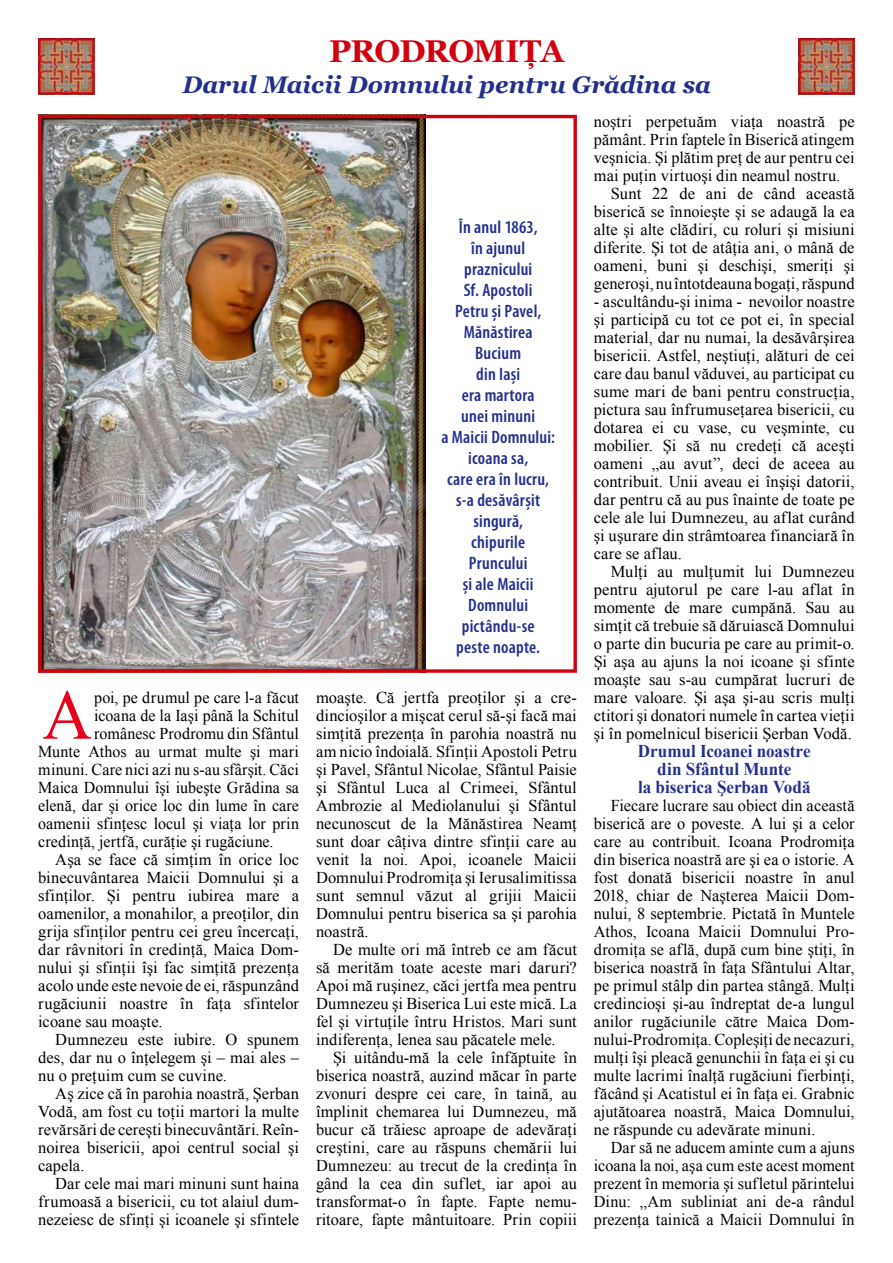
<style>
.page{position:relative;width:893px;height:1263px;background:#fff}
.page>*{position:absolute;margin:0;border:0;box-sizing:border-box;transform-origin:0 0}
.t1{font:70.8px "Times New Roman";color:#e60019}
.t2{font:700 31.5px "Georgia";color:#d1010e}
.t3{font:italic 700 24px "Georgia";letter-spacing:-.005em;color:#242f8d}
.t4{font:600 condensed 18px/21px "Myriad Pro";letter-spacing:.015em;color:#242f8d;text-align:center}
.t5{font:700 18px/18px "Times New Roman";color:#242f8d;text-align:center;scale:.95 1}
.t6{font:16.5px/18px "Times New Roman";letter-spacing:.005em;color:#000;text-align:justify}
</style>
<div class="page">
<img style="left:41px;top:41px;width:51px;height:51px">
<div style="left:38px;top:38px;width:57px;height:57px;border:2px solid #d1010e"></div>
<img style="left:801px;top:41px;width:51px;height:51px">
<div style="left:798px;top:38px;width:57px;height:57px;border:2px solid #d1010e"></div>
<img style="left:42px;top:119px;width:383px;height:550px">
<div style="left:38px;top:115px;width:539px;height:558px;border:3px solid #d1010e"></div>
<h2 class="t2" style="left:329px;top:33px;width:47px">PRODROMIŢA</h2>
<h3 class="t3" style="left:182px;top:71px;width:530px">Darul Maicii Domnului pentru Grădina sa</h3>
<h1 class="t1" style="left:43px;top:667px;width:51px">A</h1>
<p class="t6" style="left:94px;top:688px;width:206px">poi, pe drumul pe care l-a făcut</p>
<p class="t6" style="left:94px;top:706px;width:206px">icoana de la Iaşi până la Schitul</p>
<p class="t6" style="left:94px;top:724px;width:206px">românesc Prodromu din Sfântul</p>
<p class="t6" style="left:38px;top:742px;width:262px">Munte Athos au urmat multe şi mari</p>
<p class="t6" style="left:38px;top:760px;width:262px">minuni. Care nici azi nu s-au sfârşit. Căci</p>
<p class="t6" style="left:38px;top:778px;width:262px">Maica Domnului îşi iubeşte Grădina sa</p>
<p class="t6" style="left:38px;top:796px;width:262px">elenă, dar şi orice loc din lume în care</p>
<p class="t6" style="left:38px;top:814px;width:262px">oamenii sfinţesc locul şi viaţa lor prin</p>
<p class="t6" style="left:38px;top:832px;width:237px">credinţă, jertfă, curăţie şi rugăciune.</p>
<p class="t6" style="left:55px;top:850px;width:245px">Aşa se face că simţim în orice loc</p>
<p class="t6" style="left:38px;top:868px;width:262px">binecuvântarea Maicii Domnului şi a</p>
<p class="t6" style="left:38px;top:886px;width:262px">sfinţilor. Şi pentru iubirea mare a</p>
<p class="t6" style="left:38px;top:904px;width:262px">oamenilor, a monahilor, a preoţilor, din</p>
<p class="t6" style="left:38px;top:922px;width:262px">grija sfinţilor pentru cei greu încercaţi,</p>
<p class="t6" style="left:38px;top:940px;width:262px">dar râvnitori în credinţă, Maica Dom-</p>
<p class="t6" style="left:38px;top:958px;width:262px">nului şi sfinţii îşi fac simţită prezenţa</p>
<p class="t6" style="left:38px;top:976px;width:262px">acolo unde este nevoie de ei, răspunzând</p>
<p class="t6" style="left:38px;top:994px;width:262px">rugăciunii noastre în faţa sfintelor</p>
<p class="t6" style="left:38px;top:1012px;width:126px">icoane sau moaşte.</p>
<p class="t6" style="left:55px;top:1030px;width:245px">Dumnezeu este iubire. O spunem</p>
<p class="t6" style="left:38px;top:1048px;width:262px">des, dar nu o înţelegem şi – mai ales –</p>
<p class="t6" style="left:38px;top:1066px;width:190px">nu o preţuim cum se cuvine.</p>
<p class="t6" style="left:55px;top:1084px;width:245px">Aş zice că în parohia noastră, Şerban</p>
<p class="t6" style="left:38px;top:1102px;width:262px">Vodă, am fost cu toţii martori la multe</p>
<p class="t6" style="left:38px;top:1120px;width:262px">revărsări de cereşti binecuvântări. Reîn-</p>
<p class="t6" style="left:38px;top:1138px;width:262px">noirea bisericii, apoi centrul social şi</p>
<p class="t6" style="left:38px;top:1156px;width:48px">capela.</p>
<p class="t6" style="left:55px;top:1174px;width:245px">Dar cele mai mari minuni sunt haina</p>
<p class="t6" style="left:38px;top:1192px;width:262px">frumoasă a bisericii, cu tot alaiul dum-</p>
<p class="t6" style="left:38px;top:1210px;width:262px">nezeiesc de sfinţi şi icoanele şi sfintele</p>
<p class="t4" style="left:441px;top:217px;width:115px">În anul 1863,<br>în ajunul praznicului<br>Sf. Apostoli<br>Petru și Pavel,<br>Mănăstirea<br>Bucium<br>din Iași<br>era martora<br>unei minuni<br>a Maicii Domnului: icoana sa,<br>care era în lucru, s-a desăvârșit singură,<br>chipurile<br>Pruncului<br>și ale Maicii<br>Domnului pictându-se<br>peste noapte.</p>
<p class="t6" style="left:316px;top:688px;width:262px">moaşte. Că jertfa preoţilor şi a cre&shy;dincioşilor a mişcat cerul să-şi facă mai simţită prezenţa în parohia noastră nu am nicio îndoială. Sfinţii Apostoli Petru şi Pavel, Sfântul Nicolae, Sfântul Paisie şi Sfântul Luca al Crimeei, Sfântul Ambrozie al Mediolanului şi Sfântul necunoscut de la Mănăstirea Neamţ sunt doar câţiva dintre sfinţii care au venit la noi. Apoi, icoanele Maicii Domnului Prodromiţa şi Ierusalimitissa sunt semnul văzut al grijii Maicii Domnului pentru biserica sa şi parohia noastră.</p>
<p class="t6" style="left:316px;top:940px;width:262px;text-indent:17px">De multe ori mă întreb ce am făcut să merităm toate aceste mari daruri?<br>Apoi mă ruşinez, căci jertfa mea pentru Dumnezeu şi Biserica Lui este mică. La fel şi virtuţile întru Hristos. Mari sunt indiferenţa, lenea sau păcatele mele.</p>
<p class="t6" style="left:316px;top:1048px;width:262px;text-indent:17px">Şi uitându-mă la cele înfăptuite în biserica noastră, auzind măcar în parte zvonuri despre cei care, în taină, au împlinit chemarea lui Dumnezeu, mă bucur că trăiesc aproape de adevăraţi creştini, care au răspuns chemării lui Dumnezeu: au trecut de la credinţa în gând la cea din suflet, iar apoi au transformat-o în fapte. Fapte nemu&shy;ritoare, fapte mântuitoare. Prin copiii</p>
<p class="t6" style="left:594px;top:112px;width:262px">noştri perpetuăm viaţa noastră pe</p>
<p class="t6" style="left:594px;top:130px;width:262px">pământ. Prin faptele în Biserică atingem</p>
<p class="t6" style="left:594px;top:148px;width:262px">veşnicia. Şi plătim preţ de aur pentru cei</p>
<p class="t6" style="left:594px;top:166px;width:248px">mai puţin virtuoşi din neamul nostru.</p>
<p class="t6" style="left:611px;top:184px;width:245px">Sunt 22 de ani de când această</p>
<p class="t6" style="left:594px;top:202px;width:262px">biserică se înnoieşte şi se adaugă la ea</p>
<p class="t6" style="left:594px;top:220px;width:262px">alte şi alte clădiri, cu roluri şi misiuni</p>
<p class="t6" style="left:594px;top:238px;width:262px">diferite. Şi tot de atâţia ani, o mână de</p>
<p class="t6" style="left:594px;top:256px;width:262px">oameni, buni şi deschişi, smeriţi şi</p>
<p class="t6" style="left:594px;top:274px;width:262px">generoşi, nu întotdeauna bogaţi, răspund</p>
<p class="t6" style="left:594px;top:292px;width:262px">- ascultându-şi inima - nevoilor noastre şi participă cu tot ce pot ei, în special material, dar nu numai, la desăvârşirea bisericii. Astfel, neştiuţi, alături de cei care dau banul văduvei, au participat cu sume mari de bani pentru construcţia, pictura sau înfrumuseţarea bisericii, cu dotarea ei cu vase, cu veşminte, cu mobilier. Şi să nu credeţi că aceşti oameni „au avut”, deci de aceea au contribuit. Unii aveau ei înşişi datorii, dar pentru că au pus înainte de toate pe cele ale lui Dumnezeu, au aflat curând şi uşurare din strâmtoarea financiară în care se aflau.</p>
<p class="t6" style="left:594px;top:562px;width:262px;text-indent:17px">Mulţi au mulţumit lui Dumnezeu pentru ajutorul pe care l-au aflat în momente de mare cumpănă. Sau au simţit că trebuie să dăruiască Domnului o parte din bucuria pe care au primit-o.<br>Şi aşa au ajuns la noi icoane şi sfinte moaşte sau s-au cumpărat lucruri de mare valoare. Şi aşa şi-au scris mulţi ctitori şi donatori numele în cartea vieţii şi în pomelnicul bisericii Şerban Vodă.</p>
<p class="t5" style="left:638px;top:741px;width:183px">Drumul Icoanei noastre din Sfântul Munte<br>la biserica Şerban Vodă</p>
<p class="t6" style="left:594px;top:796px;width:262px;text-indent:17px">Fiecare lucrare sau obiect din această biserică are o poveste. A lui şi a celor care au contribuit. Icoana Prodromiţa din biserica noastră are şi ea o istorie. A fost donată bisericii noastre în anul 2018, chiar de Naşterea Maicii Dom&shy;nului, 8 septembrie. Pictată în Muntele Athos, Icoana Maicii Domnului Pro&shy;dromiţa se află, după cum bine ştiţi, în biserica noastră în faţa Sfântului Altar, pe primul stâlp din partea stângă. Mulţi credincioşi şi-au îndreptat de-a lungul anilor rugăciunile către Maica Dom&shy;nului-Prodromiţa. Copleşiţi de necazuri, mulţi îşi pleacă genunchii în faţa ei şi cu multe lacrimi înalţă rugăciuni fierbinţi, făcând şi Acatistul ei în faţa ei. Grabnic ajutătoarea noastră, Maica Domnului, ne răspunde cu adevărate minuni.</p>
<p class="t6" style="left:594px;top:1138px;width:262px;text-indent:17px">Dar să ne aducem aminte cum a ajuns icoana la noi, aşa cum este acest moment prezent în memoria şi sufletul părintelui Dinu: „Am subliniat ani de-a rândul prezenţa tainică a Maicii Domnului în</p>
</div>
